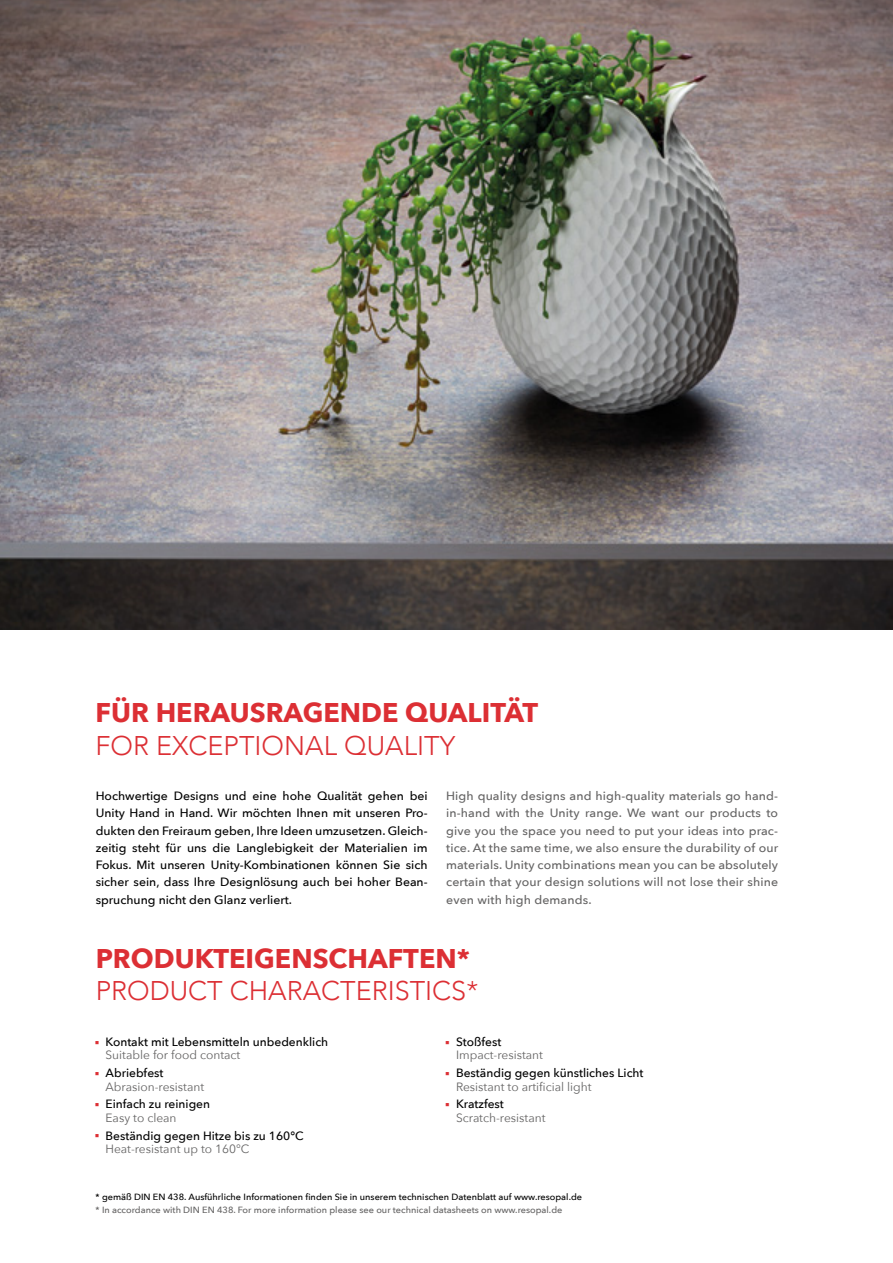
<style>
.page{position:relative;width:893px;height:1263px;background:#fff}
.page>*{position:absolute;margin:0;border:0;box-sizing:border-box;transform-origin:0 0}
.t1{font:700 27px "Avenir Next";color:#dc2f34}
.t2{font:300 27px "Avenir";color:#dc2f34}
.t3{font:500 12px/17.2px "Avenir Next";color:#000}
.t4{font:500 12px/17.2px "Avenir Next";letter-spacing:.01em;color:#646363;text-align:justify}
.t5{font:12px/13.5px "Avenir Next";color:#646363}
.t6{font:500 9px "Avenir Next";color:#000}
.t7{font:500 9px "Avenir Next";color:#646363}
.s1{font-family:"Arial Unicode MS";font-weight:400;font-size:14.4px;color:#dc2f34}
.s2{font-weight:400;color:#646363}
.s3{font-family:"Arial Unicode MS";font-size:14.4px;color:#dc2f34}
.s4{font-weight:500;color:#000}
</style>
<div class="page">
<img style="left:0;top:0;width:893px;height:629px">
<h1 class="t1" style="left:96px;top:689px;width:444px">FÜR HERAUSRAGENDE QUALITÄT</h1>
<h1 class="t2" style="left:96px;top:729px;width:361px">FOR EXCEPTIONAL QUALITY</h1>
<p class="t3" style="left:96px;top:787px;width:333px;text-align:justify">Hochwertige Designs und eine hohe Qualität gehen bei Unity Hand in Hand. Wir möchten Ihnen mit unseren Pro&shy;dukten den Freiraum geben, Ihre Ideen umzusetzen. Gleich&shy;zeitig steht für uns die Langlebigkeit der Materialien im Fokus. Mit unseren Unity-Kombinationen können Sie sich sicher sein, dass Ihre Designlösung auch bei hoher Bean&shy;spruchung nicht den Glanz verliert.</p>
<p class="t4" style="left:446px;top:787px;width:334px">High quality designs and high-quality materials go hand&shy;in-hand with the Unity range. We want our products to give you the space you need to put your ideas into prac&shy;tice. At the same time, we also ensure the durability of our materials. Unity combinations mean you can be absolutely certain that your design solutions will not lose their shine even with high demands.</p>
<h1 class="t1" style="left:96px;top:935px;width:376px">PRODUKTEIGENSCHAFTEN*</h1>
<h1 class="t2" style="left:96px;top:975px;width:384px">PRODUCT CHARACTERISTICS*</h1>
<p class="t3" style="left:106px;top:1034px;width:224px;line-height:13.5px;text-indent:-13px"><span class="s1">▪</span> Kontakt mit Lebensmitteln unbedenklich<br><span class="s2">Suitable for food contact</span></p>
<p class="t5" style="left:106px;top:1066px;width:100px;text-indent:-13px"><span class="s3">▪</span> <span class="s4">Abriebfest<br></span>Abrasion-resistant</p>
<p class="t3" style="left:106px;top:1097px;width:106px;line-height:13.5px;text-indent:-13px"><span class="s1">▪</span> Einfach zu reinigen<br><span class="s2">Easy to clean</span></p>
<p class="t3" style="left:106px;top:1128px;width:200px;line-height:13.5px;text-indent:-13px"><span class="s1">▪</span> Beständig gegen Hitze bis zu 160°C<br><span class="s2">Heat-resistant up to 160°C</span></p>
<p class="t5" style="left:456px;top:1034px;width:88px;text-indent:-13px"><span class="s3">▪</span> <span class="s4">Stoßfest<br></span>Impact-resistant</p>
<p class="t3" style="left:456px;top:1066px;width:189px;line-height:13.5px;text-indent:-13px"><span class="s1">▪</span> Beständig gegen künstliches Licht<br><span class="s2">Resistant to artificial light</span></p>
<p class="t5" style="left:456px;top:1097px;width:91px;text-indent:-13px"><span class="s3">▪</span> <span class="s4">Kratzfest<br></span>Scratch-resistant</p>
<p class="t6" style="left:96px;top:1189px;width:488px">* gemäß DIN EN 438. Ausführliche Informationen finden Sie in unserem technischen Datenblatt auf www.resopal.de</p>
<p class="t7" style="left:96px;top:1202px;width:468px">* In accordance with DIN EN 438. For more information please see our technical datasheets on www.resopal.de</p>
</div>
